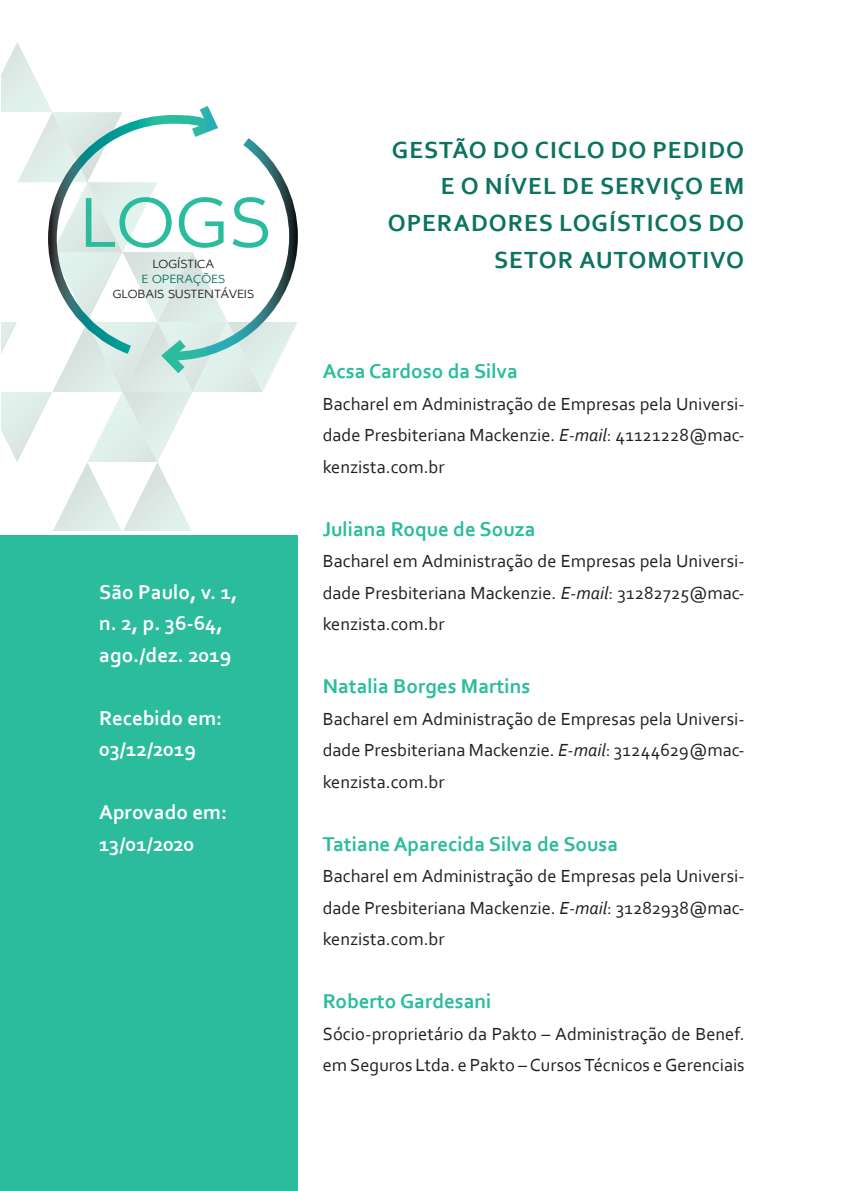
<style>
.page{position:relative;width:844px;height:1191px;background:#fff}
.page>*{position:absolute;margin:0;border:0;box-sizing:border-box;transform-origin:0 0}
.t1{font:300 74.9px "Idealist Sans";color:#2abc9d}
.t2{font:700 24.5px/36.8px "Corbel";letter-spacing:.04em;color:#0b735f;text-align:right}
.t3{font:700 21px "Corbel";color:#2abc9d}
.t4{font:700 21px/31.5px "Corbel";color:#fff}
.t5{font:18.38px/31.5px "Corbel";color:#231f20;text-align:justify}
.t6{font:300 12.6px "Idealist Sans";letter-spacing:.015em;color:#231f20}
.t7{font:300 12.6px "Idealist Sans";letter-spacing:.015em;color:#0b735f}
.s1{font-style:italic}
</style>
<div class="page">
<div style="left:0;top:536px;width:298px;height:655px;background:#2abc9d"></div>
<svg style="left:1px;top:42px;width:297px;height:489px"></svg>
<h1 class="t1" style="left:81px;top:171px;width:192px">LOGS</h1>
<p class="t6" style="left:153px;top:255px;width:63px">LOGÍSTICA</p>
<p class="t7" style="left:142px;top:270px;width:85px">E OPERAÇÕES</p>
<p class="t6" style="left:113px;top:286px;width:143px">GLOBAIS SUSTENTÁVEIS</p>
<p class="t4" style="left:99px;top:575px;width:140px">São Paulo, v. 1, n. 2, p. 36-64, ago./dez. 2019</p>
<p class="t4" style="left:99px;top:701px;width:124px">Recebido em:<br>03/12/2019</p>
<p class="t4" style="left:99px;top:796px;width:129px">Aprovado em:<br>13/01/2020</p>
<h2 class="t2" style="left:387px;top:130px;width:358px">GESTÃO DO CICLO DO PEDIDO<br>E O NÍVEL DE SERVIÇO EM<br>OPERADORES LOGÍSTICOS DO<br>SETOR AUTOMOTIVO</h2>
<p class="t3" style="left:322px;top:358px;width:196px">Acsa Cardoso da Silva</p>
<p class="t5" style="left:322px;top:387px;width:423px">Bacharel em Administração de Empresas pela Universi&shy;dade Presbiteriana Mackenzie. <span class="s1">E-mail</span>: 41121228@mac&shy;kenzista.com.br</p>
<p class="t3" style="left:322px;top:516px;width:214px">Juliana Roque de Souza</p>
<p class="t5" style="left:322px;top:545px;width:423px">Bacharel em Administração de Empresas pela Universi&shy;dade Presbiteriana Mackenzie. <span class="s1">E-mail</span>: 31282725@mac&shy;kenzista.com.br</p>
<p class="t3" style="left:322px;top:673px;width:209px">Natalia Borges Martins</p>
<p class="t5" style="left:322px;top:702px;width:423px">Bacharel em Administração de Empresas pela Universi&shy;dade Presbiteriana Mackenzie. <span class="s1">E-mail</span>: 31244629@mac&shy;kenzista.com.br</p>
<p class="t3" style="left:322px;top:831px;width:297px">Tatiane Aparecida Silva de Sousa</p>
<p class="t5" style="left:322px;top:860px;width:423px">Bacharel em Administração de Empresas pela Universi&shy;dade Presbiteriana Mackenzie. <span class="s1">E-mail</span>: 31282938@mac&shy;kenzista.com.br</p>
<p class="t3" style="left:322px;top:988px;width:170px">Roberto Gardesani</p>
<p class="t5" style="left:322px;top:1017px;width:423px">Sócio-proprietário da Pakto – Administração de Benef. em Seguros Ltda. e Pakto – Cursos Técnicos e Gerenciais</p>
</div>
